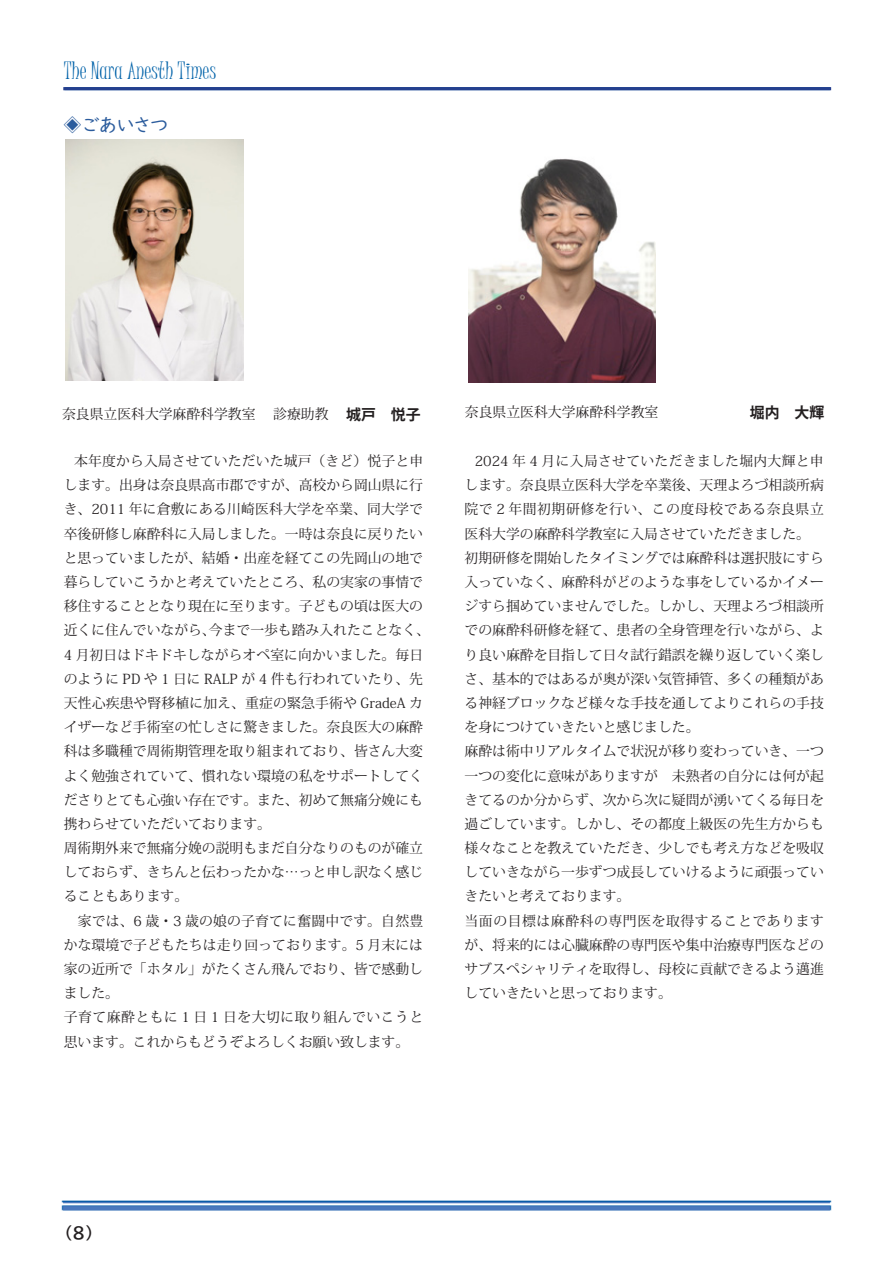
<style>
.page{position:relative;width:893px;height:1263px;background:#fff}
.page>*{position:absolute;margin:0;border:0;box-sizing:border-box;transform-origin:0 0}
.t1{font:23.4px "Juice ITC";color:#0162a9}
.t2{font:19.2px "UD Digi Kyokasho NK R";color:#2b5c9d}
.ノンブル{font:15.9px "BIZ UDP Gothic Bold";color:#231f20}
.t3{font:700 14.85px "Koz Go Pr 6 N";color:#231f20}
.t4{font:13.8px/24.2px "Koz Min Pr 6 N";color:#231f20;text-align:justify}
.s1{font-family:"Adobe Myungjo Std";font-weight:500}
.s2{font-family:"Koz Go Pr 6 N";font-weight:700;font-size:14.85px}
</style>
<div class="page">
<img style="left:61px;top:1200px;width:771px;height:11px">
<img style="left:65px;top:140px;width:178px;height:241px">
<img style="left:468px;top:158px;width:187px;height:225px">
<hr style="left:63px;top:87px;width:768px;height:3px;background:#253f8e">
<hr style="left:63px;top:1202px;width:767px;height:1px;background:#4a78bd">
<hr style="left:63px;top:1206px;width:767px;height:4px;background:#4a78bd">
<p class="t1" style="left:64px;top:58px;width:153px">The Nara Anesth Times</p>
<p class="t2" style="left:63px;top:114px;width:107px"><span class="s1">◈</span>ごあいさつ</p>
<p class="t4" style="left:62px;top:403px;width:360px">奈良県立医科大学麻酔科学教室　 診療助教　 <span class="s2">城戸　悦子</span></p>
<p class="t4" style="left:465px;top:400px;width:236px">奈良県立医科大学麻酔科学教室　　　</p>
<p class="t3" style="left:750px;top:404px;width:76px">堀内　大輝</p>
<p class="t4" style="left:64px;top:449px;width:368px;text-align:left;text-indent:10px">本年度から入局させていただいた城戸（きど）悦子と申します。出身は奈良県高市郡ですが、高校から岡山県に行き、2011 年に倉敷にある川崎医科大学を卒業、同大学で卒後研修し麻酔科に入局しました。一時は奈良に戻りたいと思っていましたが、結婚・出産を経てこの先岡山の地で暮らしていこうかと考えていたところ、私の実家の事情で移住することとなり現在に至ります。子どもの頃は医大の近くに住んでいながら、今まで一歩も踏み入れたことなく、<br>4 月初日はドキドキしながらオペ室に向かいました。毎日のように PD や 1 日に RALP が 4 件も行われていたり、先天性心疾患や腎移植に加え、重症の緊急手術や GradeA カイザーなど手術室の忙しさに驚きました。奈良医大の麻酔科は多職種で周術期管理を取り組まれており、皆さん大変よく勉強されていて、慣れない環境の私をサポートしてくださりとても心強い存在です。また、初めて無痛分娩にも携わらせていただいております。</p>
<p class="t4" style="left:64px;top:836px;width:361px">周術期外来で無痛分娩の説明もまだ自分なりのものが確立しておらず、きちんと伝わったかな…っと申し訳なく感じることもあります。</p>
<p class="t4" style="left:64px;top:909px;width:361px">　家では、6 歳・3 歳の娘の子育てに奮闘中です。自然豊かな環境で子どもたちは走り回っております。5 月末には家の近所で「ホタル」がたくさん飛んでおり、皆で感動しました。</p>
<p class="t4" style="left:64px;top:1005px;width:361px">子育て麻酔ともに 1 日 1 日を大切に取り組んでいこうと思います。これからもどうぞよろしくお願い致します。</p>
<p class="t4" style="left:465px;top:449px;width:361px;text-indent:10px">2024 年 4 月に入局させていただきました堀内大輝と申します。奈良県立医科大学を卒業後、天理よろづ相談所病院で 2 年間初期研修を行い、この度母校である奈良県立医科大学の麻酔科学教室に入局させていただきました。</p>
<p class="t4" style="left:465px;top:546px;width:361px">初期研修を開始したタイミングでは麻酔科は選択肢にすら入っていなく、麻酔科がどのような事をしているかイメージすら掴めていませんでした。しかし、天理よろづ相談所での麻酔科研修を経て、患者の全身管理を行いながら、より良い麻酔を目指して日々試行錯誤を繰り返していく楽しさ、基本的ではあるが奥が深い気管挿管、多くの種類がある神経ブロックなど様々な手技を通してよりこれらの手技を身につけていきたいと感じました。</p>
<p class="t4" style="left:465px;top:739px;width:361px">麻酔は術中リアルタイムで状況が移り変わっていき、一つ一つの変化に意味がありますが　未熟者の自分には何が起きてるのか分からず、次から次に疑問が湧いてくる毎日を過ごしています。しかし、その都度上級医の先生方からも様々なことを教えていただき、少しでも考え方などを吸収していきながら一歩ずつ成長していけるように頑張っていきたいと考えております。</p>
<p class="t4" style="left:465px;top:909px;width:361px">当面の目標は麻酔科の専門医を取得することでありますが、将来的には心臓麻酔の専門医や集中治療専門医などのサブスペシャリティを取得し、母校に貢献できるよう邁進していきたいと思っております。</p>
<p class="ノンブル" style="left:64px;top:1225px;width:30px">( )</p>
<p class="ノンブル" style="left:65px;top:1225px;width:30px">（8）</p>
</div>
